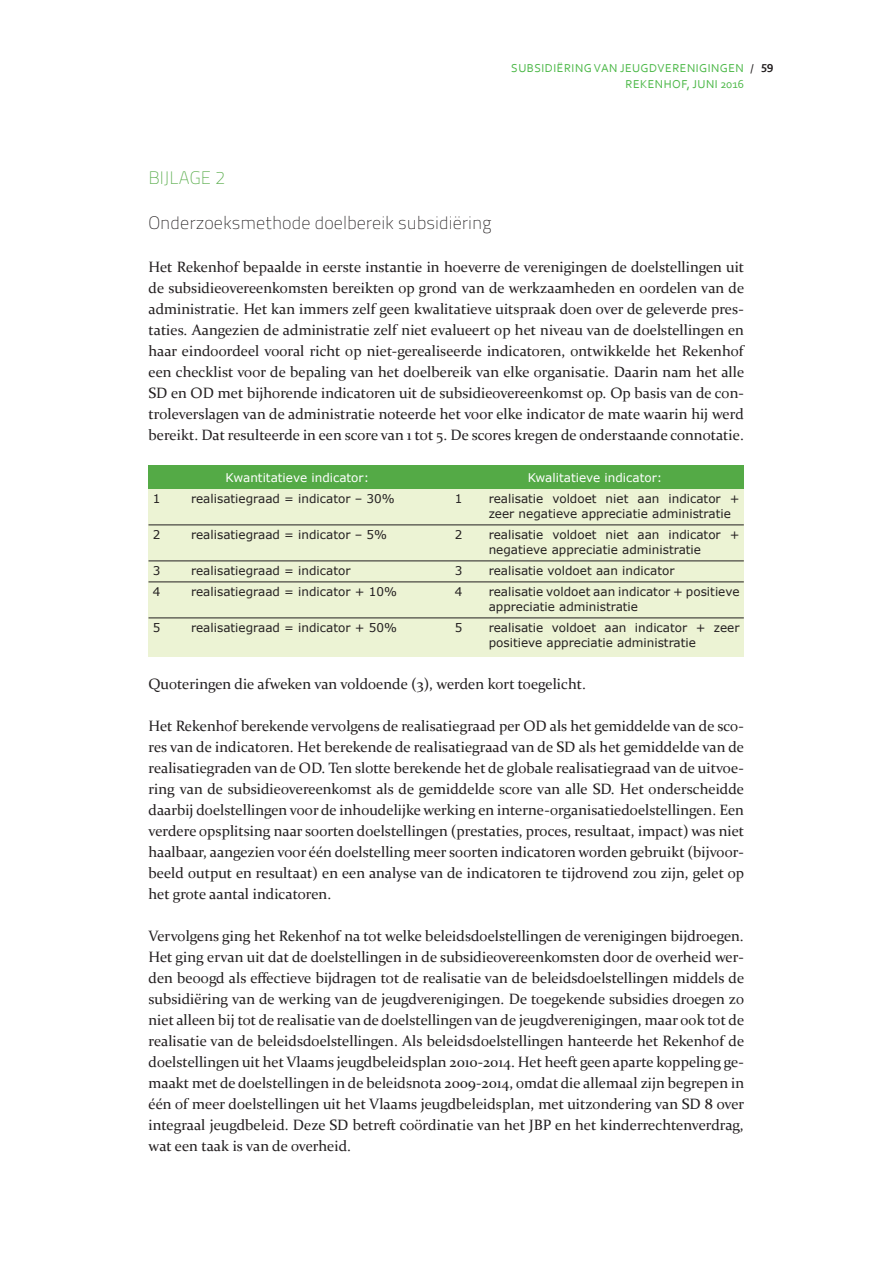
<style>
.page{position:relative;width:893px;height:1263px;background:#fff}
.page>*{position:absolute;margin:0;border:0;box-sizing:border-box;transform-origin:0 0}
.AP_body_Corbel{font:18px "Titillium Text 25 L 1 wt";color:#231f20}
.AP_body_Corbel-2{font:18px "Titillium Text 25 L 1 wt";color:#54aa46}
.AP_body_Corbel-3{font:15px/21px "Constantia";color:#231f20;text-align:justify}
.AP_body_Corbel-4{font:12px/15px "Verdana";color:#231f20}
.t1{font:12px/15.8px "Corbel";letter-spacing:.04em;color:#4cb848;text-align:right}
.AP_body_Corbel-5{font:12px "Verdana";color:#fff}
.t2{font:700 12px "Corbel";color:#231f20}
.s1{font-weight:400}
</style>
<div class="page">
<div style="left:149px;top:466px;width:595px;height:191px;background:#ecf3d4"></div>
<div style="left:149px;top:466px;width:595px;height:23px;background:#54aa46"></div>
<hr style="left:148px;top:524px;width:596px;height:1px;background:#231f20">
<hr style="left:148px;top:560px;width:596px;height:1px;background:#231f20">
<hr style="left:148px;top:581px;width:596px;height:1px;background:#231f20">
<hr style="left:148px;top:617px;width:596px;height:1px;background:#231f20">
<p class="t1" style="left:511px;top:60px;width:234px">SUBSIDIËRING VAN JEUGDVERENIGINGEN<br>REKENHOF, JUNI 2016</p>
<p class="t2" style="left:750px;top:60px;width:25px"><span class="s1">/</span> 59</p>
<p class="AP_body_Corbel-2" style="left:148px;top:164px;width:78px">BIJLAGE 2</p>
<p class="AP_body_Corbel" style="left:148px;top:209px;width:344px">Onderzoeksmethode doelbereik subsidiëring</p>
<p class="AP_body_Corbel-3" style="left:148px;top:256px;width:597px">Het Rekenhof bepaalde in eerste instantie in hoeverre de verenigingen de doelstellingen uit de subsidieovereenkomsten bereikten op grond van de werkzaamheden en oordelen van de administratie. Het kan immers zelf geen kwalitatieve uitspraak doen over de geleverde pres&shy;taties. Aangezien de administratie zelf niet evalueert op het niveau van de doelstellingen en haar eindoordeel vooral richt op niet-gerealiseerde indicatoren, ontwikkelde het Rekenhof een checklist voor de bepaling van het doelbereik van elke organisatie. Daarin nam het alle SD en OD met bijhorende indicatoren uit de subsidieovereenkomst op. Op basis van de con&shy;troleverslagen van de administratie noteerde het voor elke indicator de mate waarin hij werd bereikt. Dat resulteerde in een score van 1 tot 5. De scores kregen de onderstaande connotatie.</p>
<p class="AP_body_Corbel-5" style="left:226px;top:469px;width:145px">Kwantitatieve indicator:</p>
<p class="AP_body_Corbel-5" style="left:528px;top:469px;width:136px">Kwalitatieve indicator:</p>
<p class="AP_body_Corbel-4" style="left:153px;top:491px;width:9px">1</p>
<p class="AP_body_Corbel-4" style="left:191px;top:491px;width:205px">realisatiegraad = indicator – 30%</p>
<p class="AP_body_Corbel-4" style="left:455px;top:491px;width:9px">1</p>
<p class="AP_body_Corbel-4" style="left:489px;top:491px;width:252px">realisatie voldoet niet aan indicator + zeer negatieve appreciatie administratie</p>
<p class="AP_body_Corbel-4" style="left:153px;top:527px;width:9px">2</p>
<p class="AP_body_Corbel-4" style="left:191px;top:527px;width:198px">realisatiegraad = indicator – 5%</p>
<p class="AP_body_Corbel-4" style="left:455px;top:527px;width:9px">2</p>
<p class="AP_body_Corbel-4" style="left:489px;top:527px;width:252px">realisatie voldoet niet aan indicator + negatieve appreciatie administratie</p>
<p class="AP_body_Corbel-4" style="left:153px;top:563px;width:9px">3</p>
<p class="AP_body_Corbel-4" style="left:191px;top:563px;width:161px">realisatiegraad = indicator</p>
<p class="AP_body_Corbel-4" style="left:455px;top:563px;width:9px">3</p>
<p class="AP_body_Corbel-4" style="left:489px;top:563px;width:187px">realisatie voldoet aan indicator</p>
<p class="AP_body_Corbel-4" style="left:153px;top:584px;width:9px">4</p>
<p class="AP_body_Corbel-4" style="left:191px;top:584px;width:207px">realisatiegraad = indicator + 10%</p>
<p class="AP_body_Corbel-4" style="left:455px;top:584px;width:9px">4</p>
<p class="AP_body_Corbel-4" style="left:489px;top:584px;width:252px">realisatie voldoet aan indicator + positieve appreciatie administratie</p>
<p class="AP_body_Corbel-4" style="left:153px;top:620px;width:9px">5</p>
<p class="AP_body_Corbel-4" style="left:191px;top:620px;width:207px">realisatiegraad = indicator + 50%</p>
<p class="AP_body_Corbel-4" style="left:455px;top:620px;width:9px">5</p>
<p class="AP_body_Corbel-4" style="left:489px;top:620px;width:252px">realisatie voldoet aan indicator + zeer positieve appreciatie administratie</p>
<p class="AP_body_Corbel-3" style="left:148px;top:673px;width:439px">Quoteringen die afweken van voldoende (3), werden kort toegelicht.</p>
<p class="AP_body_Corbel-3" style="left:148px;top:715px;width:597px">Het Rekenhof berekende vervolgens de realisatiegraad per OD als het gemiddelde van de sco&shy;res van de indicatoren. Het berekende de realisatiegraad van de SD als het gemiddelde van de realisatiegraden van de OD. Ten slotte berekende het de globale realisatiegraad van de uitvoe&shy;ring van de subsidieovereenkomst als de gemiddelde score van alle SD. Het onderscheidde daarbij doelstellingen voor de inhoudelijke werking en interne-organisatiedoelstellingen. Een verdere opsplitsing naar soorten doelstellingen (prestaties, proces, resultaat, impact) was niet haalbaar, aangezien voor één doelstelling meer soorten indicatoren worden gebruikt (bijvoor&shy;beeld output en resultaat) en een analyse van de indicatoren te tijdrovend zou zijn, gelet op het grote aantal indicatoren.</p>
<p class="AP_body_Corbel-3" style="left:148px;top:925px;width:597px">Vervolgens ging het Rekenhof na tot welke beleidsdoelstellingen de verenigingen bijdroegen.<br>Het ging ervan uit dat de doelstellingen in de subsidieovereenkomsten door de overheid wer&shy;den beoogd als effectieve bijdragen tot de realisatie van de beleidsdoelstellingen middels de subsidiëring van de werking van de jeugdverenigingen. De toegekende subsidies droegen zo niet alleen bij tot de realisatie van de doelstellingen van de jeugdverenigingen, maar ook tot de realisatie van de beleidsdoelstellingen. Als beleidsdoelstellingen hanteerde het Rekenhof de doelstellingen uit het Vlaams jeugdbeleidsplan 2010-2014. Het heeft geen aparte koppeling ge&shy;maakt met de doelstellingen in de beleidsnota 2009-2014, omdat die allemaal zijn begrepen in één of meer doelstellingen uit het Vlaams jeugdbeleidsplan, met uitzondering van SD 8 over integraal jeugdbeleid. Deze SD betreft coördinatie van het JBP en het kinderrechtenverdrag, wat een taak is van de overheid.</p>
</div>
